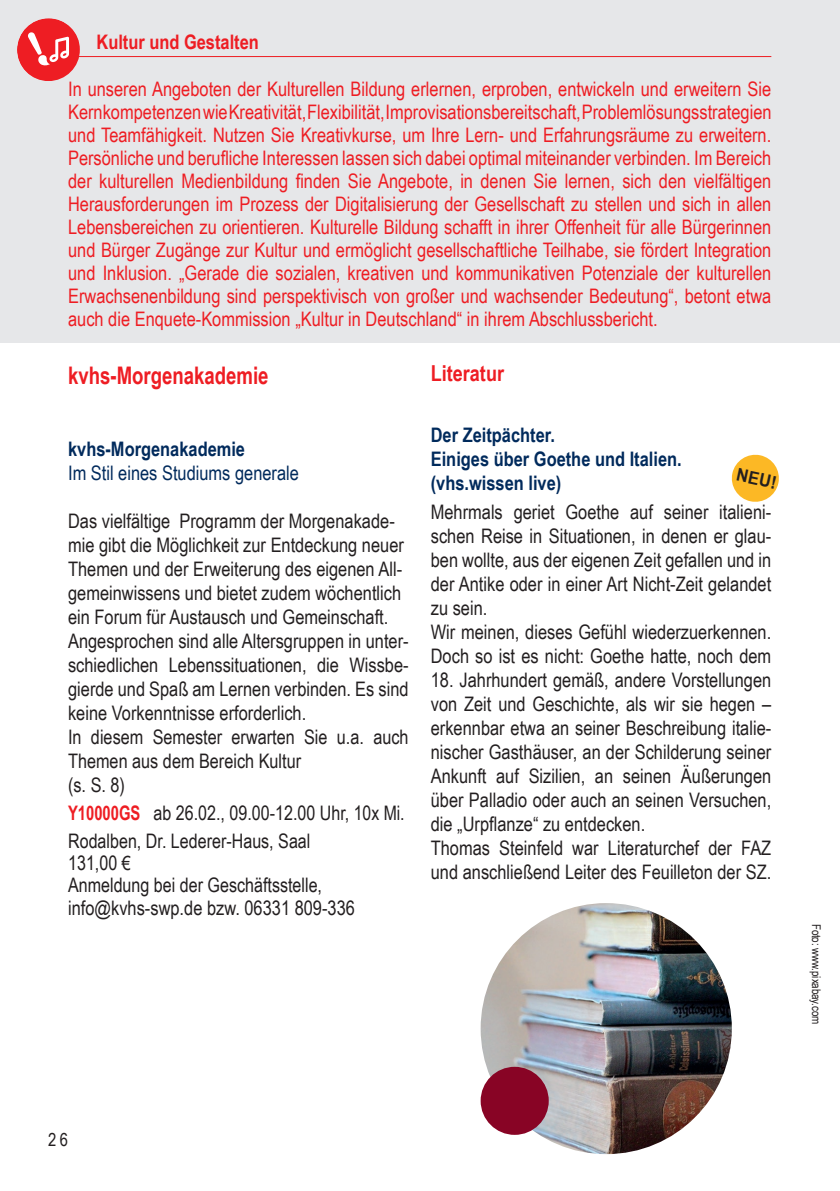
<style>
.page{position:relative;width:840px;height:1191px;background:#fff}
.page>*{position:absolute;margin:0;border:0;box-sizing:border-box;transform-origin:0 0}
.t1{font:700 24.2px "Arial Narrow";color:#ee1d23;scale:.94 1}
.t2{font:700 22px "Arial Narrow";color:#ee1d23}
.t3{font:20px/24px "Arial Narrow";color:#231f20}
.t4{font:20px/23px "Arial Narrow";color:#ee1d23;text-align:justify}
.t5{font:700 20px/24px "Arial Narrow";color:#002a5c}
.t6{font:20px "Arial Narrow";color:#002a5c}
.t7{font:700 20px "Arial Narrow";color:#ee1d23}
.t8{font:18px "Arial Narrow";color:#231f20}
.t9{font:700 17.6px "Arial Narrow";color:#231f20;scale:1.14 1}
.t10{font:12px "Arial Narrow";letter-spacing:-.01em;color:#231f20}
.s1{font-weight:700;color:#ee1d23}
</style>
<div class="page">
<div style="left:0;top:0;width:839px;height:342px;background:#e6e7e9"></div>
<svg style="left:17px;top:18px;width:63px;height:63px"></svg>
<hr style="left:79px;top:56px;width:691px;height:1px;background:#ee1d23">
<img style="left:480px;top:903px;width:251px;height:251px;border-radius:125px">
<svg style="left:731px;top:454px;width:48px;height:48px"></svg>
<div style="left:480px;top:1066px;width:68px;height:68px;background:#880425;border-radius:50%"></div>
<p class="t7" style="left:96px;top:27px;width:164px">Kultur und Gestalten</p>
<p class="t4" style="left:68px;top:77px;width:704px">In unseren Angeboten der Kulturellen Bildung erlernen, erproben, entwickeln und erweitern Sie Kernkompetenzen wie Kreativität, Flexibilität, Improvisationsbereitschaft, Problemlösungsstrategien und Teamfähigkeit. Nutzen Sie Kreativkurse, um Ihre Lern- und Erfahrungsräume zu erweitern.<br>Persönliche und berufliche Interessen lassen sich dabei optimal miteinander verbinden. Im Bereich der kulturellen Medienbildung finden Sie Angebote, in denen Sie lernen, sich den vielfältigen Herausforderungen im Prozess der Digitalisierung der Gesellschaft zu stellen und sich in allen Lebensbereichen zu orientieren. Kulturelle Bildung schafft in ihrer Offenheit für alle Bürgerinnen und Bürger Zugänge zur Kultur und ermöglicht gesellschaftliche Teilhabe, sie fördert Integration und Inklusion. „Gerade die sozialen, kreativen und kommunikativen Potenziale der kulturellen Erwachsenenbildung sind perspektivisch von großer und wachsender Bedeutung“, betont etwa auch die Enquete-Kommission „Kultur in Deutschland“ in ihrem Abschlussbericht.</p>
<p class="t1" style="left:68px;top:357px;width:215px">kvhs-Morgenakademie</p>
<p class="t2" style="left:430px;top:356px;width:75px">Literatur</p>
<p class="t5" style="left:68px;top:436px;width:178px">kvhs-Morgenakademie</p>
<p class="t6" style="left:68px;top:458px;width:232px">Im Stil eines Studiums generale</p>
<p class="t3" style="left:68px;top:508px;width:342px">Das vielfältige Programm der Morgenakade&shy;mie gibt die Möglichkeit zur Entdeckung neuer Themen und der Erweiterung des eigenen All&shy;gemeinwissens und bietet zudem wöchentlich ein Forum für Austausch und Gemeinschaft.<br>Angesprochen sind alle Altersgruppen in unter&shy;schiedlichen Lebenssituationen, die Wissbe&shy;gierde und Spaß am Lernen verbinden. Es sind keine Vorkenntnisse erforderlich.<br>In diesem Semester erwarten Sie u.a. auch Themen aus dem Bereich Kultur<br>(s. S. 8)</p>
<p class="t3" style="left:68px;top:798px;width:338px;line-height:27.6px"><span class="s1">Y10000GS</span> ab 26.02., 09.00-12.00 Uhr, 10x Mi.<br>Rodalben, Dr. Lederer-Haus, Saal</p>
<p class="t3" style="left:68px;top:850px;width:288px;line-height:22.4px">131,00 €<br>Anmeldung bei der Geschäftsstelle, info@kvhs-swp.de bzw. 06331 809-336</p>
<p class="t5" style="left:430px;top:421px;width:252px">Der Zeitpächter.<br>Einiges über Goethe und Italien. (vhs.wissen live)</p>
<p class="t3" style="left:430px;top:499px;width:342px">Mehrmals geriet Goethe auf seiner italieni&shy;schen Reise in Situationen, in denen er glau&shy;ben wollte, aus der eigenen Zeit gefallen und in der Antike oder in einer Art Nicht-Zeit gelandet zu sein.<br>Wir meinen, dieses Gefühl wiederzuerkennen.<br>Doch so ist es nicht: Goethe hatte, noch dem</p>
<p class="t3" style="left:430px;top:667px;width:342px">18. Jahrhundert gemäß, andere Vorstellungen von Zeit und Geschichte, als wir sie hegen – erkennbar etwa an seiner Beschreibung italie&shy;nischer Gasthäuser, an der Schilderung seiner Ankunft auf Sizilien, an seinen Äußerungen über Palladio oder auch an seinen Versuchen, die „Urpflanze“ zu entdecken.<br>Thomas Steinfeld war Literaturchef der FAZ und anschließend Leiter des Feuilleton der SZ.</p>
<p class="t9" style="left:739px;top:461px;width:37px;rotate:12deg">NEU!</p>
<p class="t10" style="left:824px;top:923px;width:102px;rotate:90deg">Foto: www.pixabay.com</p>
<p class="t8" style="left:48px;top:1126px;width:21px">26</p>
</div>
